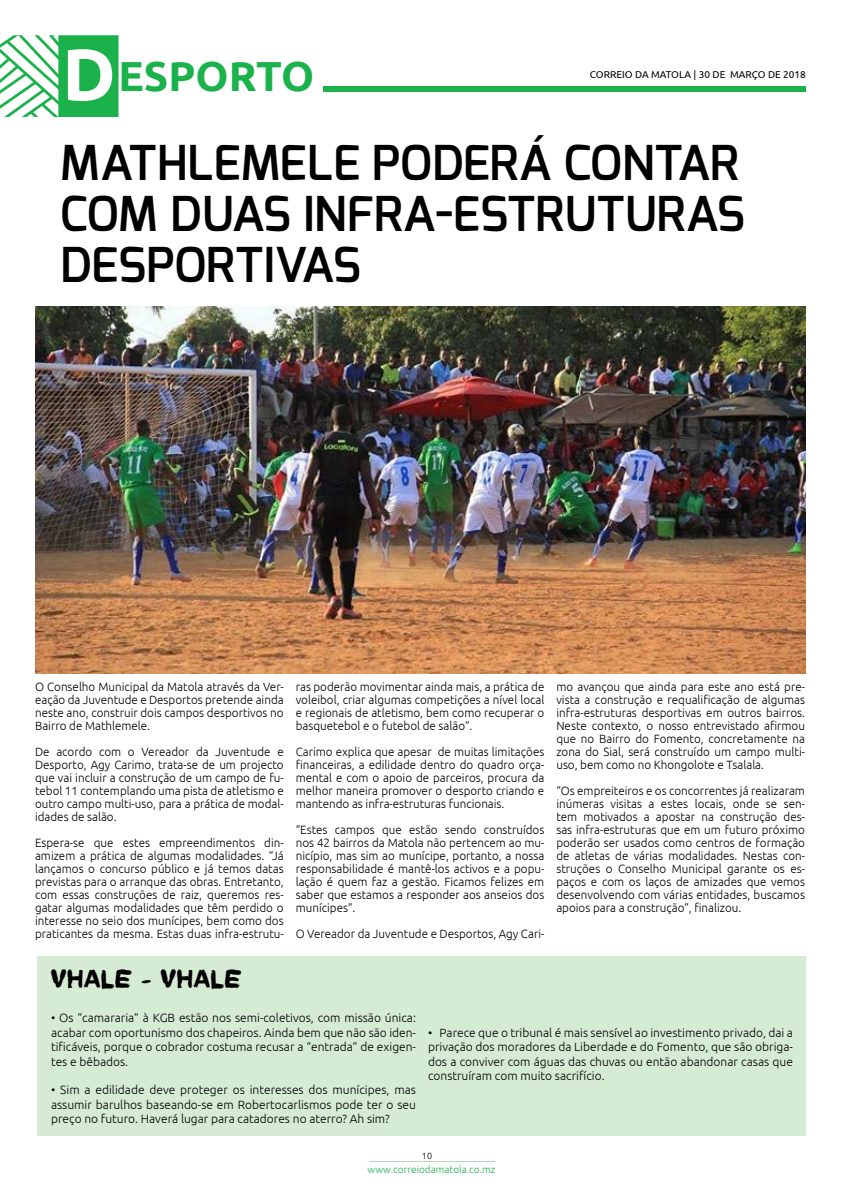
<style>
.page{position:relative;width:842px;height:1191px;background:#fff}
.page>*{position:absolute;margin:0;border:0;box-sizing:border-box;transform-origin:0 0}
.t1{font:600 48px/51px "Exo";color:#000}
.t2{font:700 42px "Ubuntu";color:#1bb24b}
.t3{font:22px "Newrotic";color:#000}
.t4{font:300 12px/13px "Ubuntu";color:#000;text-align:justify}
.t5{font:10px "Ubuntu";color:#000}
.t6{font:300 10px "Ubuntu";color:#1bb24b}
.t7{font:300 9px "Ubuntu";color:#000}
.s1{font-size:73px;color:#fff}
</style>
<div class="page">
<svg style="left:0;top:35px;width:119px;height:82px"></svg>
<hr style="left:369px;top:1161px;width:126px;height:1px;background:#b4dbb0">
<div style="left:323px;top:86px;width:483px;height:5px;background:#1bb24b"></div>
<img style="left:35px;top:306px;width:770px;height:367px">
<div style="left:37px;top:956px;width:769px;height:180px;background:#d6ebd4"></div>
<h2 class="t2" style="left:62px;top:49px;width:254px"><span class="s1">D</span>ESPORTO</h2>
<p class="t5" style="left:590px;top:69px;width:218px">CORREIO DA MATOLA | 30 DE MARÇO DE 2018</p>
<h1 class="t1" style="left:60px;top:137px;width:686px">MATHLEMELE PODERÁ CONTAR<br>COM DUAS INFRA-ESTRUTURAS<br>DESPORTIVAS</h1>
<p class="t4" style="left:35px;top:680px;width:250px">O Conselho Municipal da Matola através da Ver&shy;eação da Juventude e Desportos pretende ainda neste ano, construir dois campos desportivos no Bairro de Mathlemele.</p>
<p class="t4" style="left:35px;top:745px;width:250px">De acordo com o Vereador da Juventude e Desporto, Agy Carimo, trata-se de um projecto que vai incluir a construção de um campo de fu&shy;tebol 11 contemplando uma pista de atletismo e outro campo multi-uso, para a prática de modal&shy;idades de salão.</p>
<p class="t4" style="left:35px;top:836px;width:250px">Espera-se que estes empreendimentos din&shy;amizem a prática de algumas modalidades. “Já lançamos o concurso público e já temos datas previstas para o arranque das obras. Entretanto, com essas construções de raiz, queremos res&shy;gatar algumas modalidades que têm perdido o interesse no seio dos munícipes, bem como dos praticantes da mesma. Estas duas infra-estrutu-</p>
<h3 class="t3" style="left:51px;top:962px;width:193px">VHALE - VHALE</h3>
<p class="t4" style="left:296px;top:680px;width:250px">ras poderão movimentar ainda mais, a prática de voleibol, criar algumas competições a nível local e regionais de atletismo, bem como recuperar o basquetebol e o futebol de salão”.</p>
<p class="t4" style="left:296px;top:744px;width:250px">Carimo explica que apesar de muitas limitações financeiras, a edilidade dentro do quadro orça&shy;mental e com o apoio de parceiros, procura da melhor maneira promover o desporto criando e mantendo as infra-estruturas funcionais.</p>
<p class="t4" style="left:296px;top:823px;width:250px">“Estes campos que estão sendo construídos nos 42 bairros da Matola não pertencem ao mu&shy;nicípio, mas sim ao munícipe, portanto, a nossa responsabilidade é mantê-los activos e a popu&shy;lação é quem faz a gestão. Ficamos felizes em saber que estamos a responder aos anseios dos munícipes”.</p>
<p class="t4" style="left:296px;top:927px;width:250px">O Vereador da Juventude e Desportos, Agy Cari-</p>
<p class="t4" style="left:556px;top:680px;width:250px">mo avançou que ainda para este ano está pre&shy;vista a construção e requalificação de algumas infra-estruturas desportivas em outros bairros.<br>Neste contexto, o nosso entrevistado afirmou que no Bairro do Fomento, concretamente na zona do Sial, será construído um campo multi&shy;uso, bem como no Khongolote e Tsalala.</p>
<p class="t4" style="left:556px;top:783px;width:250px">“Os empreiteiros e os concorrentes já realizaram inúmeras visitas a estes locais, onde se sen&shy;tem motivados a apostar na construção des&shy;sas infra-estruturas que em um futuro próximo poderão ser usados como centros de formação de atletas de várias modalidades. Nestas con&shy;struções o Conselho Municipal garante os es&shy;paços e com os laços de amizades que vemos desenvolvendo com várias entidades, buscamos apoios para a construção”, finalizou.</p>
<p class="t4" style="left:51px;top:1010px;width:366px;line-height:14.4px">• Os “camararia” à KGB estão nos semi-coletivos, com missão única: acabar com oportunismo dos chapeiros. Ainda bem que não são iden&shy;tificáveis, porque o cobrador costuma recusar a “entrada” de exigen&shy;tes e bêbados.</p>
<p class="t4" style="left:51px;top:1082px;width:366px;line-height:14.4px">• Sim a edilidade deve proteger os interesses dos munícipes, mas assumir barulhos baseando-se em Robertocarlismos pode ter o seu preço no futuro. Haverá lugar para catadores no aterro? Ah sim?</p>
<p class="t4" style="left:428px;top:1025px;width:366px;line-height:14.4px">• Parece que o tribunal é mais sensível ao investimento privado, dai a privação dos moradores da Liberdade e do Fomento, que sāo obriga&shy;dos a conviver com águas das chuvas ou então abandonar casas que construíram com muito sacrifício.</p>
<p class="t7" style="left:422px;top:1150px;width:12px">10</p>
<p class="t6" style="left:367px;top:1163px;width:129px">www.correiodamatola.co.mz</p>
</div>
